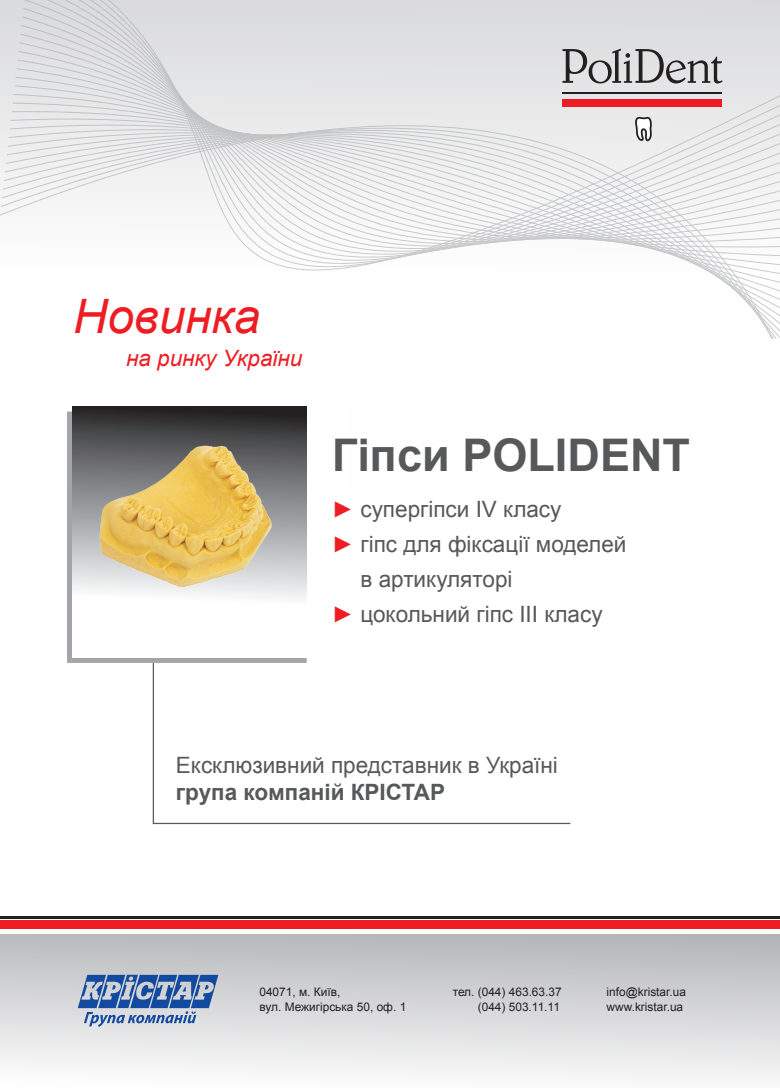
<style>
.page{position:relative;width:780px;height:1088px;background:#fff}
.page>*{position:absolute;margin:0;border:0;box-sizing:border-box;transform-origin:0 0}
.t1{font:italic 47.5px "Arial";color:#ee1d23}
.t2{font:700 45px "Arial";color:#57585a}
.t3{font:22.5px "Arial";color:#57585a}
.t4{font:700 22.5px "Arial";color:#57585a}
.t5{font:italic 22.5px "Arial";color:#ee1d23}
.t6{font:11.88px/14.2px "Arial";color:#231f20}
.s1{font-weight:700;color:#ee1d23}
</style>
<div class="page">
<svg style="left:0;top:0;width:780px;height:339px"></svg>
<div style="left:0;top:920px;width:780px;height:8px;background:#ee1d23"></div>
<hr style="left:0;top:916px;width:780px;height:2px;background:#231f20">
<div style="left:0;top:934px;width:779px;height:154px;background:linear-gradient(to bottom,#b6b6ba,#fcfcfc)"></div>
<hr style="left:153px;top:663px;width:1px;height:161px;background:#57585a">
<hr style="left:153px;top:823px;width:417px;height:1px;background:#57585a">
<div style="left:67px;top:411px;width:240px;height:252px;border:5px solid #a4a5a9"></div>
<svg style="left:562px;top:49px;width:160px;height:34px;background:#aeadae"></svg>
<hr style="left:562px;top:92px;width:159px;height:2px;background:#231f20">
<div style="left:562px;top:99px;width:159px;height:8px;background:#ee1d23"></div>
<svg style="left:634px;top:115px;width:19px;height:27px"></svg>
<svg style="left:78px;top:975px;width:140px;height:52px;background:#7d97bf"></svg>
<svg style="left:73px;top:406px;width:234px;height:251px"></svg>
<img style="left:92px;top:440px;width:185px;height:148px">
<h1 class="t1" style="left:73px;top:286px;width:188px">Новинка</h1>
<p class="t5" style="left:126px;top:343px;width:178px">на ринку України</p>
<h2 class="t2" style="left:332px;top:425px;width:359px">Гіпси POLIDENT</h2>
<p class="t3" style="left:332px;top:494px;width:231px"><span class="s1">►</span> супергіпси IV класу</p>
<p class="t3" style="left:332px;top:529px;width:296px"><span class="s1">►</span> гіпс для фіксації моделей</p>
<p class="t3" style="left:360px;top:564px;width:153px">в артикуляторі</p>
<p class="t3" style="left:332px;top:599px;width:272px"><span class="s1">►</span> цокольний гіпс III класу</p>
<p class="t3" style="left:176px;top:750px;width:383px">Ексклюзивний представник в Україні</p>
<p class="t4" style="left:176px;top:777px;width:271px">група компаній КРІСТАР</p>
<p class="t6" style="left:259px;top:985px;width:148px">04071, м. Київ,<br>вул. Межигірська 50, оф. 1</p>
<p class="t6" style="left:452px;top:985px;width:110px;text-align:right">тел. (044) 463.63.37 (044) 503.11.11</p>
<p class="t6" style="left:606px;top:985px;width:81px">info@kristar.ua www.kristar.ua</p>
</div>
